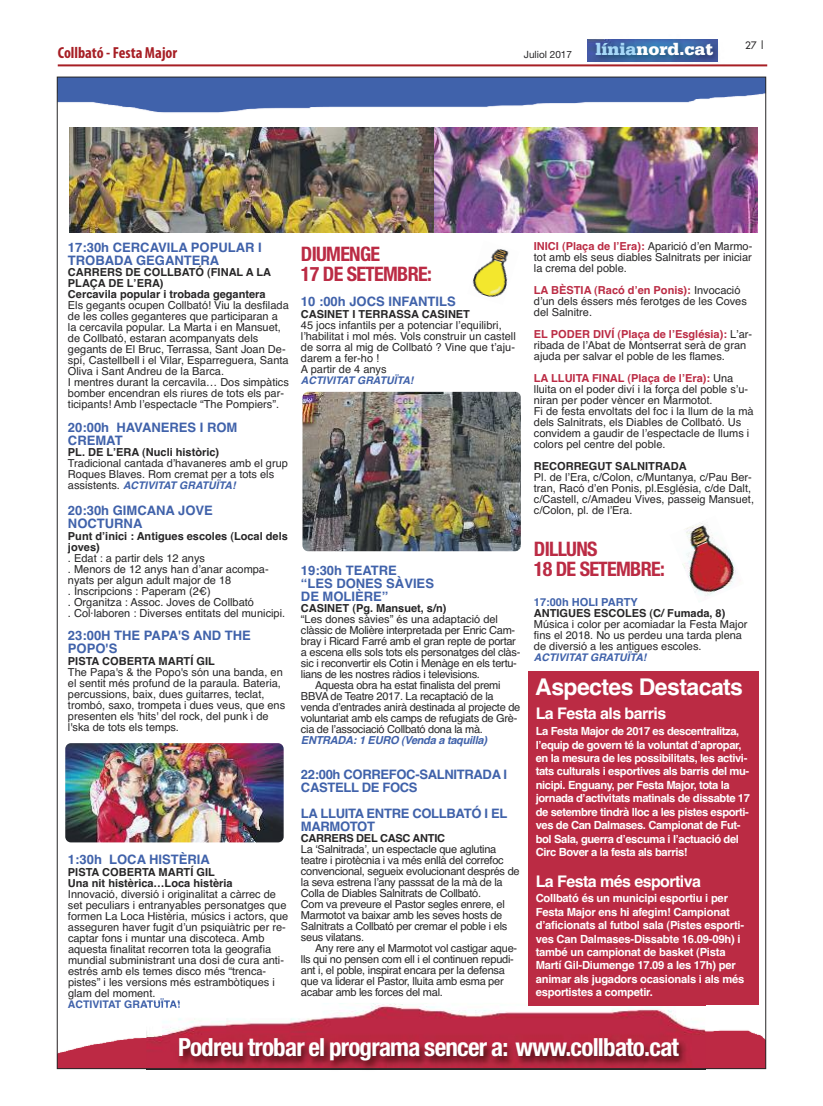
<style>
.page{position:relative;width:823px;height:1106px;background:#fff}
.page>*{position:absolute;margin:0;border:0;box-sizing:border-box;transform-origin:0 0}
.t1{font:700 condensed 25px "Helvetica Neue";letter-spacing:-.03em;color:#fff}
.t2{font:700 23px "Helvetica";letter-spacing:-.025em;color:#fff}
.t3{font:700 condensed 20px/20px "Helvetica Neue";letter-spacing:-.035em;color:#bb2b44}
.t4{font:900 18px "Serifa";color:#fff}
.t5{font:700 16px "Helvetica";letter-spacing:-.035em;color:#fff}
.t6{font:700 condensed 16px "Myriad Pro";color:#a71f25}
.t7{font:700 13px/13px "Helvetica";color:#4062aa}
.t8{font:700 13px/13px "Helvetica";letter-spacing:-.025em;color:#4062aa}
.t9{font:700 11.2px/13.4px "Helvetica";letter-spacing:-.035em;color:#fff}
.t10{font:11px/11px "Helvetica";color:#272627}
.t11{font:11px/11px "Helvetica";letter-spacing:-.025em;color:#272627}
.t12{font:700 11px/11px "Helvetica";color:#272627}
.t13{font:italic 700 11px "Helvetica";letter-spacing:-.025em;color:#4062aa}
.t14{font:700 11px "Helvetica";letter-spacing:-.025em;color:#272627}
.t15{font:700 11px "Helvetica";color:#4062aa}
.t16{font:italic 700 10.5px "Helvetica";color:#4062aa}
.t17{font:700 10.5px "Helvetica";color:#4062aa}
.t18{font:10px "Helvetica Neue";color:#272627}
.t19{font:10px "Futura";color:#272627}
.s1{color:#a7d8f7}
.s2{font-weight:400;font-style:normal;font-size:11px;color:#272627}
.s3{font-weight:700;color:#bb2b44}
</style>
<div class="page">
<img style="left:587px;top:39px;width:151px;height:28px">
<img style="left:587px;top:39px;width:130px;height:22px">
<img style="left:59px;top:79px;width:704px;height:988px">
<div style="left:528px;top:671px;width:230px;height:334px;background:#bb2b44"></div>
<img style="left:669px;top:515px;width:74px;height:88px">
<img style="left:65px;top:743px;width:218px;height:99px;border-radius:6px">
<img style="left:302px;top:392px;width:218px;height:159px;border-radius:6px">
<img style="left:70px;top:128px;width:364px;height:104px">
<img style="left:434px;top:128px;width:323px;height:104px">
<img style="left:146px;top:1003px;width:558px;height:67px">
<img style="left:528px;top:1003px;width:176px;height:2px">
<img style="left:146px;top:1003px;width:31px;height:5px">
<img style="left:467px;top:241px;width:52px;height:64px">
<hr style="left:58px;top:64px;width:708px;height:2px;background:#a71f25">
<h3 class="t6" style="left:58px;top:47px;width:121px">Collbató - Festa Major</h3>
<p class="t18" style="left:523px;top:49px;width:50px">Juliol 2017</p>
<h3 class="t4" style="left:595px;top:43px;width:119px"><span class="s1">línia</span>nord.cat</h3>
<p class="t19" style="left:744px;top:40px;width:22px">27 |</p>
<p class="t7" style="left:68px;top:241px;width:195px">17:30h CERCAVILA POPULAR I<br>TROBADA GEGANTERA</p>
<p class="t12" style="left:68px;top:267px;width:204px">CARRERS DE COLLBATÓ (FINAL A LA<br>PLAÇA DE L’ERA)<br>Cercavila popular i trobada gegantera</p>
<p class="t10" style="left:68px;top:300px;width:222px">Els gegants ocupen Collbató! Viu la desfilada de les colles geganteres que participaran a la cercavila popular. La Marta i en Mansuet, de Collbató, estaran acompanyats dels gegants de El Bruc, Terrassa, Sant Joan De&shy;spí, Castellbell i el Vilar, Esparreguera, Santa Oliva i Sant Andreu de la Barca.<br>I mentres durant la cercavila… Dos simpàtics bomber encendran els riures de tots els par&shy;ticipants! Amb l’espectacle “The Pompiers”.</p>
<p class="t7" style="left:68px;top:421px;width:171px">20:00h HAVANERES I ROM<br>CREMAT</p>
<p class="t12" style="left:68px;top:447px;width:153px">PL. DE L’ERA (Nucli històric)</p>
<p class="t10" style="left:68px;top:458px;width:221px">Tradicional cantada d’havaneres amb el grup<br>Roques Blaves. Rom cremat per a tots els</p>
<p class="t16" style="left:68px;top:479px;width:169px"><span class="s2">assistents.</span> ACTIVITAT GRATUÏTA!</p>
<p class="t7" style="left:68px;top:504px;width:146px">20:30h GIMCANA JOVE<br>NOCTURNA</p>
<p class="t12" style="left:68px;top:530px;width:221px">Punt d’inici : Antigues escoles (Local dels joves)</p>
<p class="t10" style="left:68px;top:552px;width:219px">. Edat : a partir dels 12 anys<br>. Menors de 12 anys han d’anar acompa&shy;nyats per algun adult major de 18<br>. Inscripcions : Paperam (2€)<br>. Organitza : Assoc. Joves de Collbató<br>. Col·laboren : Diverses entitats del municipi.</p>
<p class="t7" style="left:68px;top:629px;width:184px">23:00H THE PAPA'S AND THE<br>POPO'S</p>
<p class="t12" style="left:68px;top:655px;width:148px">PISTA COBERTA MARTÍ GIL</p>
<p class="t10" style="left:68px;top:666px;width:219px">The Papa's &amp; the Popo's són una banda, en el sentit més profund de la paraula. Bateria, percussions, baix, dues guitarres, teclat, trombó, saxo, trompeta i dues veus, que ens presenten els 'hits' del rock, del punk i de l'ska de tots els temps.</p>
<p class="t7" style="left:68px;top:853px;width:143px">1:30h LOCA HISTÈRIA</p>
<p class="t12" style="left:68px;top:866px;width:166px">PISTA COBERTA MARTÍ GIL<br>Una nit histèrica…Loca histèria</p>
<p class="t10" style="left:68px;top:888px;width:222px">Innovació, diversió i originalitat a càrrec de set peculiars i entranyables personatges que formen La Loca Histèria, músics i actors, que asseguren haver fugit d’un psiquiàtric per re&shy;captar fons i muntar una discoteca. Amb aquesta finalitat recorren tota la geografia mundial subministrant una dosi de cura anti&shy;estrés amb els temes disco més “trenca&shy;pistes” i les versions més estrambòtiques i glam del moment.</p>
<p class="t17" style="left:68px;top:998px;width:114px">ACTIVITAT GRATUÏTA!</p>
<h3 class="t3" style="left:301px;top:244px;width:132px">DIUMENGE<br>17 DE SETEMBRE:</h3>
<p class="t7" style="left:301px;top:295px;width:156px">10 :00h JOCS INFANTILS</p>
<p class="t12" style="left:301px;top:308px;width:170px">CASINET I TERRASSA CASINET</p>
<p class="t10" style="left:301px;top:319px;width:216px">45 jocs infantils per a potenciar l’equilibri, l’habilitat i mol més. Vols construir un castell de sorra al mig de Collbató ? Vine que t’aju&shy;darem a fer-ho !<br>A partir de 4 anys</p>
<p class="t16" style="left:301px;top:374px;width:114px">ACTIVITAT GRATUÏTA!</p>
<p class="t7" style="left:301px;top:563px;width:134px">19:30h TEATRE<br>“LES DONES SÀVIES<br>DE MOLIÈRE”</p>
<p class="t12" style="left:301px;top:602px;width:147px">CASINET (Pg. Mansuet, s/n)</p>
<p class="t10" style="left:301px;top:613px;width:198px">“Les dones sàvies” és una adaptació del</p>
<p class="t11" style="left:301px;top:624px;width:216px">clàssic de Molière interpretada per Enric Cam-</p>
<p class="t11" style="left:301px;top:635px;width:216px">bray i Ricard Farré amb el gran repte de portar</p>
<p class="t11" style="left:301px;top:646px;width:221px">a escena ells sols tots els personatges del clàs-</p>
<p class="t11" style="left:301px;top:657px;width:217px">sic i reconvertir els Cotin i Menàge en els tertu-</p>
<p class="t11" style="left:301px;top:668px;width:180px">lians de les nostres ràdios i televisions.</p>
<p class="t11" style="left:315px;top:679px;width:187px">Aquesta obra ha estat finalista del premi</p>
<p class="t11" style="left:301px;top:690px;width:194px">BBVA de Teatre 2017. La recaptació de la</p>
<p class="t11" style="left:301px;top:701px;width:221px">venda d’entrades anirà destinada al projecte de</p>
<p class="t11" style="left:301px;top:712px;width:218px">voluntariat amb els camps de refugiats de Grè-</p>
<p class="t11" style="left:301px;top:723px;width:183px">cia de l’associació Collbató dona la mà.</p>
<p class="t13" style="left:301px;top:734px;width:187px">ENTRADA: 1 EURO (Venda a taquilla)</p>
<p class="t8" style="left:301px;top:767px;width:207px">22:00h CORREFOC-SALNITRADA I<br>CASTELL DE FOCS</p>
<p class="t8" style="left:301px;top:806px;width:208px">LA LLUITA ENTRE COLLBATÓ I EL<br>MARMOTOT</p>
<p class="t14" style="left:301px;top:832px;width:145px">CARRERS DEL CASC ANTIC</p>
<p class="t11" style="left:301px;top:843px;width:220px">La ‘Salnitrada’, un espectacle que aglutina teatre i pirotècnia i va més enllà del correfoc convencional, segueix evolucionant després de la seva estrena l’any passsat de la mà de la Colla de Diables Salnitrats de Collbató.<br>Com va preveure el Pastor segles enrere, el Marmotot va baixar amb les seves hosts de Salnitrats a Collbató per cremar el poble i els seus vilatans.</p>
<p class="t11" style="left:301px;top:942px;width:218px;text-indent:14px">Any rere any el Marmotot vol castigar aque&shy;lls qui no pensen com ell i el continuen repudi&shy;ant i, el poble, inspirat encara per la defensa que va liderar el Pastor, lluita amb esma per acabar amb les forces del mal.</p>
<p class="t10" style="left:533px;top:241px;width:220px;text-align:justify"><span class="s3">INICI (Plaça de l’Era):</span> Aparició d’en Marmo&shy;tot amb els seus diables Salnitrats per iniciar la crema del poble.</p>
<p class="t10" style="left:533px;top:285px;width:214px"><span class="s3">LA BÈSTIA (Racó d’en Ponis):</span> Invocació d’un dels éssers més ferotges de les Coves del Salnitre.</p>
<p class="t10" style="left:533px;top:329px;width:220px"><span class="s3">EL PODER DIVÍ (Plaça de l’Església):</span> L’ar&shy;ribada de l’Abat de Montserrat serà de gran ajuda per salvar el poble de les flames.</p>
<p class="t10" style="left:533px;top:373px;width:221px"><span class="s3">LA LLUITA FINAL (Plaça de l’Era):</span> Una lluita on el poder diví i la força del poble s’u&shy;niran per poder vèncer en Marmotot.<br>Fi de festa envoltats del foc i la llum de la mà dels Salnitrats, els Diables de Collbató. Us convidem a gaudir de l’espectacle de llums i colors pel centre del poble.</p>
<p class="t12" style="left:533px;top:461px;width:154px">RECORREGUT SALNITRADA</p>
<p class="t10" style="left:533px;top:472px;width:221px">Pl. de l’Era, c/Colon, c/Muntanya, c/Pau Ber&shy;tran, Racó d’en Ponis, pl.Església, c/de Dalt, c/Castell, c/Amadeu Vives, passeig Mansuet, c/Colon, pl. de l’Era.</p>
<h3 class="t3" style="left:533px;top:539px;width:132px">DILLUNS<br>18 DE SETEMBRE:</h3>
<p class="t15" style="left:533px;top:596px;width:105px">17:00h HOLI PARTY</p>
<p class="t12" style="left:533px;top:608px;width:193px">ANTIGUES ESCOLES (C/ Fumada, 8)</p>
<p class="t10" style="left:533px;top:619px;width:215px">Música i color per acomiadar la Festa Major fins el 2018. No us perdeu una tarda plena de diversió a les antigues escoles.</p>
<p class="t16" style="left:533px;top:651px;width:114px">ACTIVITAT GRATUÏTA!</p>
<h2 class="t2" style="left:535px;top:673px;width:209px">Aspectes Destacats</h2>
<h3 class="t5" style="left:535px;top:704px;width:132px">La Festa als barris</h3>
<p class="t9" style="left:535px;top:724px;width:216px">La Festa Major de 2017 es descentralitza, l’equip de govern té la voluntat d’apropar, en la mesura de les possibilitats, les activi&shy;tats culturals i esportives als barris del mu&shy;nicipi. Enguany, per Festa Major, tota la jornada d’activitats matinals de dissabte 17 de setembre tindrà lloc a les pistes esporti&shy;ves de Can Dalmases. Campionat de Fut&shy;bol Sala, guerra d’escuma i l’actuació del Circ Bover a la festa als barris!</p>
<h3 class="t5" style="left:535px;top:871px;width:167px">La Festa més esportiva</h3>
<p class="t9" style="left:535px;top:891px;width:210px">Collbató és un municipi esportiu i per Festa Major ens hi afegim! Campionat d’aficionats al futbol sala (Pistes esporti&shy;ves Can Dalmases-Dissabte 16.09-09h) i també un campionat de basket (Pista Martí Gil-Diumenge 17.09 a les 17h) per animar als jugadors ocasionals i als més esportistes a competir.</p>
<h1 class="t1" style="left:178px;top:1032px;width:502px">Podreu trobar el programa sencer a: www.collbato.cat</h1>
</div>
